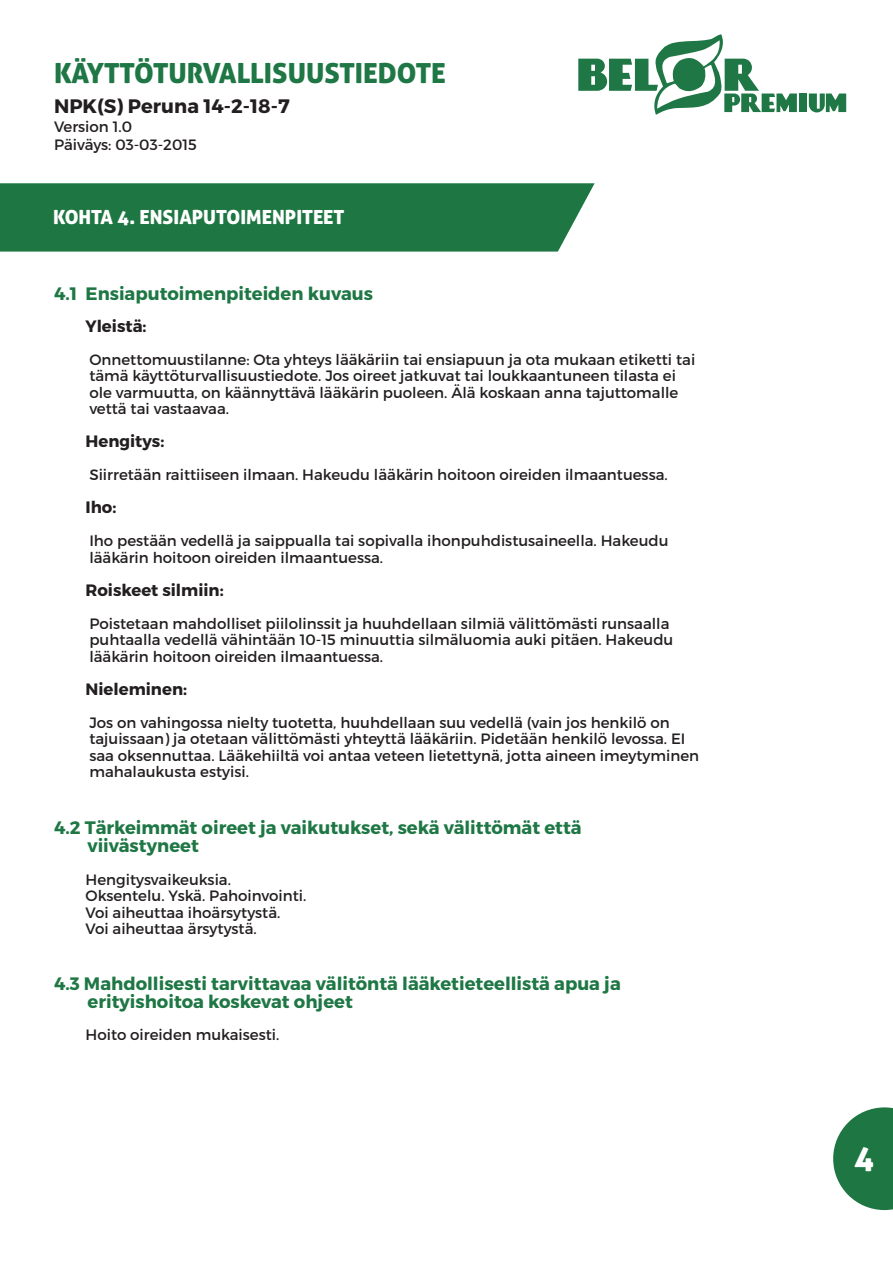
<style>
.page{position:relative;width:893px;height:1263px;background:#fff}
.page>*{position:absolute;margin:0;border:0;box-sizing:border-box;transform-origin:0 0}
.t1{font:33px "Aller Display";color:#fff}
.t2{font:27.75px "Aller Display";color:#1e7744}
.t3{font:19.5px "Aller Display";color:#fff}
.t4{font:700 19.5px "Montserrat";color:#231f20}
.t5{font:700 18px/18px "Montserrat";color:#1e7744}
.t6{font:700 16.5px "Montserrat";color:#231f20}
.t7{font:15px/16.5px "Montserrat";color:#231f20}
</style>
<div class="page">
<svg style="left:833px;top:1107px;width:60px;height:103px"></svg>
<svg style="left:809px;top:94px;width:37px;height:18px"></svg>
<div style="left:799px;top:93px;width:8px;height:19px;background:#1e7744"></div>
<svg style="left:578px;top:34px;width:219px;height:81px"></svg>
<div style="left:0;top:183px;width:595px;height:69px;background:#1e7742"></div>
<h2 class="t2" style="left:54px;top:56px;width:393px">KÄYTTÖTURVALLISUUSTIEDOTE</h2>
<h3 class="t4" style="left:54px;top:94px;width:237px">NPK(S) Peruna 14-2-18-7</h3>
<p class="t7" style="left:54px;top:118px;width:144px;line-height:18px">Version 1.0<br>Päiväys: 03-03-2015</p>
<h3 class="t3" style="left:53px;top:204px;width:293px">KOHTA 4. ENSIAPUTOIMENPITEET</h3>
<p class="t5" style="left:54px;top:285px;width:320px">4.1 Ensiaputoimenpiteiden kuvaus</p>
<p class="t6" style="left:85px;top:316px;width:63px">Yleistä:</p>
<p class="t7" style="left:89px;top:351px;width:607px">Onnettomuustilanne: Ota yhteys lääkäriin tai ensiapuun ja ota mukaan etiketti tai tämä käyttöturvallisuustiedote. Jos oireet jatkuvat tai loukkaantuneen tilasta ei ole varmuutta, on käännyttävä lääkärin puoleen. Älä koskaan anna tajuttomalle vettä tai vastaavaa.</p>
<p class="t6" style="left:85px;top:431px;width:80px">Hengitys:</p>
<p class="t7" style="left:89px;top:467px;width:580px">Siirretään raittiiseen ilmaan. Hakeudu lääkärin hoitoon oireiden ilmaantuessa.</p>
<p class="t6" style="left:85px;top:497px;width:32px">Iho:</p>
<p class="t7" style="left:89px;top:533px;width:581px">Iho pestään vedellä ja saippualla tai sopivalla ihonpuhdistusaineella. Hakeudu lääkärin hoitoon oireiden ilmaantuessa.</p>
<p class="t6" style="left:85px;top:580px;width:140px">Roiskeet silmiin:</p>
<p class="t7" style="left:89px;top:615px;width:586px">Poistetaan mahdolliset piilolinssit ja huuhdellaan silmiä välittömästi runsaalla puhtaalla vedellä vähintään 10-15 minuuttia silmäluomia auki pitäen. Hakeudu lääkärin hoitoon oireiden ilmaantuessa.</p>
<p class="t6" style="left:85px;top:679px;width:103px">Nieleminen:</p>
<p class="t7" style="left:89px;top:714px;width:611px">Jos on vahingossa nielty tuotetta, huuhdellaan suu vedellä (vain jos henkilö on tajuissaan) ja otetaan välittömästi yhteyttä lääkäriin. Pidetään henkilö levossa. EI saa oksennuttaa. Lääkehiiltä voi antaa veteen lietettynä, jotta aineen imeytyminen mahalaukusta estyisi.</p>
<p class="t5" style="left:87px;top:818px;width:496px;text-indent:-33px">4.2 Tärkeimmät oireet ja vaikutukset, sekä välittömät että viivästyneet</p>
<p class="t7" style="left:86px;top:871px;width:222px">Hengitysvaikeuksia.<br>Oksentelu. Yskä. Pahoinvointi.<br>Voi aiheuttaa ihoärsytystä.<br>Voi aiheuttaa ärsytystä.</p>
<p class="t5" style="left:88px;top:975px;width:535px;text-indent:-34px">4.3 Mahdollisesti tarvittavaa välitöntä lääketieteellistä apua ja erityishoitoa koskevat ohjeet</p>
<p class="t7" style="left:86px;top:1026px;width:195px">Hoito oireiden mukaisesti.</p>
<h1 class="t1" style="left:854px;top:1136px;width:22px">4</h1>
</div>
